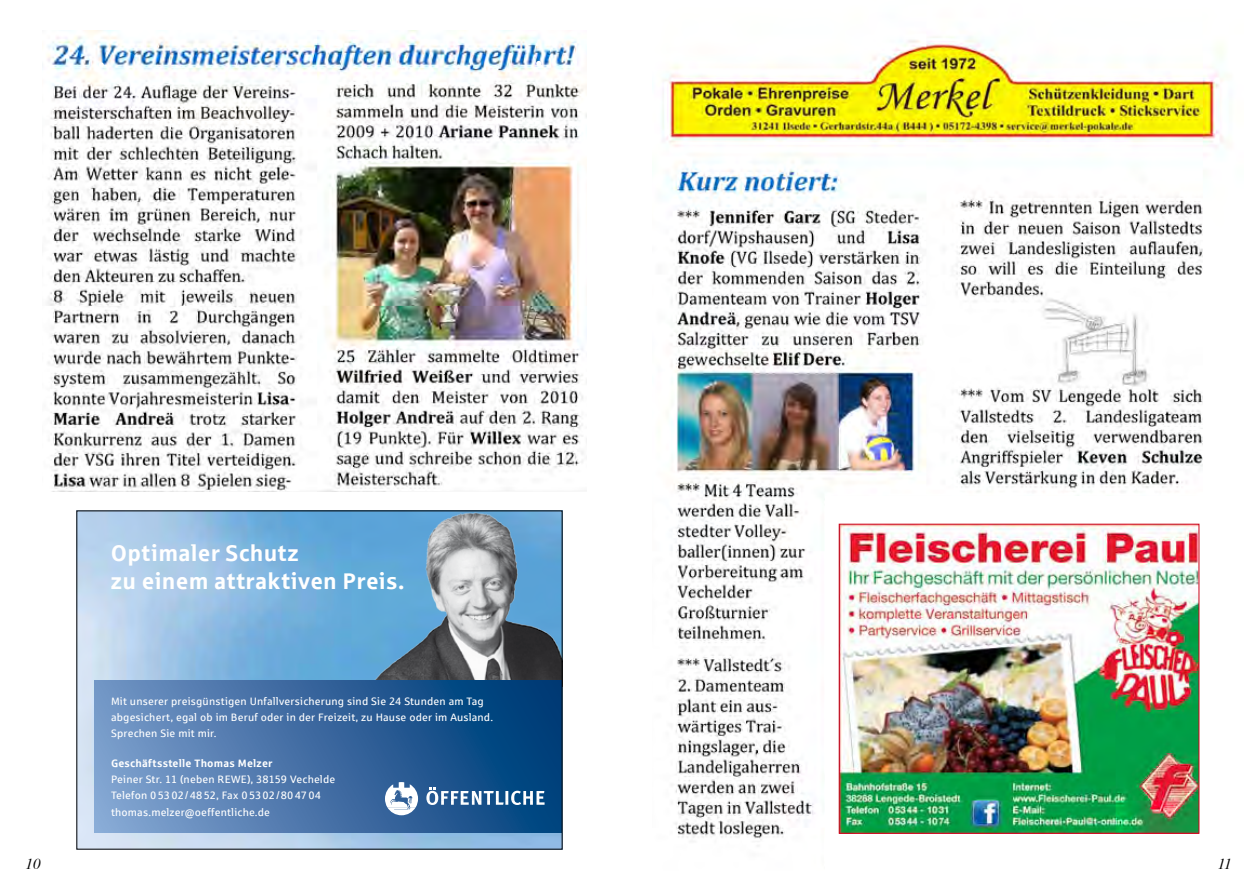
<style>
.page{position:relative;width:1259px;height:893px;background:#fff}
.page>*{position:absolute;margin:0;border:0;box-sizing:border-box;transform-origin:0 0}
.t1{font:700 22.65px/27.3px "Sparkasse Rg";letter-spacing:.015em;color:#fff}
.t2{font:italic 15px "Times";color:#000}
.t3{font:10.8px/16.2px "Sparkasse Rg";letter-spacing:.015em;color:#fff}
.t4{font:700 10.8px "Sparkasse Rg";letter-spacing:.02em;color:#fff}
</style>
<div class="page">
<img style="left:47px;top:31px;width:540px;height:460px">
<img style="left:662px;top:37px;width:562px;height:803px">
<img style="left:79px;top:513px;width:481px;height:334px">
<img style="left:359px;top:513px;width:201px;height:167px">
<svg style="left:94px;top:680px;width:466px;height:152px;background:#3d6ca2"></svg>
<svg style="left:426px;top:788px;width:118px;height:17px"></svg>
<svg style="left:385px;top:782px;width:33px;height:33px"></svg>
<div style="left:825px;top:496px;width:401px;height:376px;background:#fff"></div>
<img style="left:841px;top:526px;width:356px;height:306px">
<div style="left:839px;top:524px;width:360px;height:310px;border:1px solid #cd071e"></div>
<svg style="left:99px;top:62px;width:5px;height:6px"></svg>
<svg style="left:536px;top:61px;width:5px;height:5px"></svg>
<h1 class="t1" style="left:111px;top:539px;width:295px">Optimaler Schutz<br>zu einem attraktiven Preis.</h1>
<p class="t3" style="left:111px;top:693px;width:383px">Mit unserer preisgünstigen Unfallversicherung sind Sie 24 Stunden am Tag abgesichert, egal ob im Beruf oder in der Freizeit, zu Hause oder im Ausland.<br>Sprechen Sie mit mir.</p>
<p class="t4" style="left:111px;top:756px;width:163px">Geschäftsstelle Thomas Melzer</p>
<p class="t3" style="left:111px;top:771px;width:226px">Peiner Str. 11 (neben REWE), 38159 Vechelde<br>Telefon 05302/4852, Fax 05302/804704 thomas.melzer@oeffentliche.de</p>
<h2 class="t2" style="left:26px;top:851px;width:16px">10</h2>
<h2 class="t2" style="left:1217px;top:851px;width:15px">11</h2>
</div>
